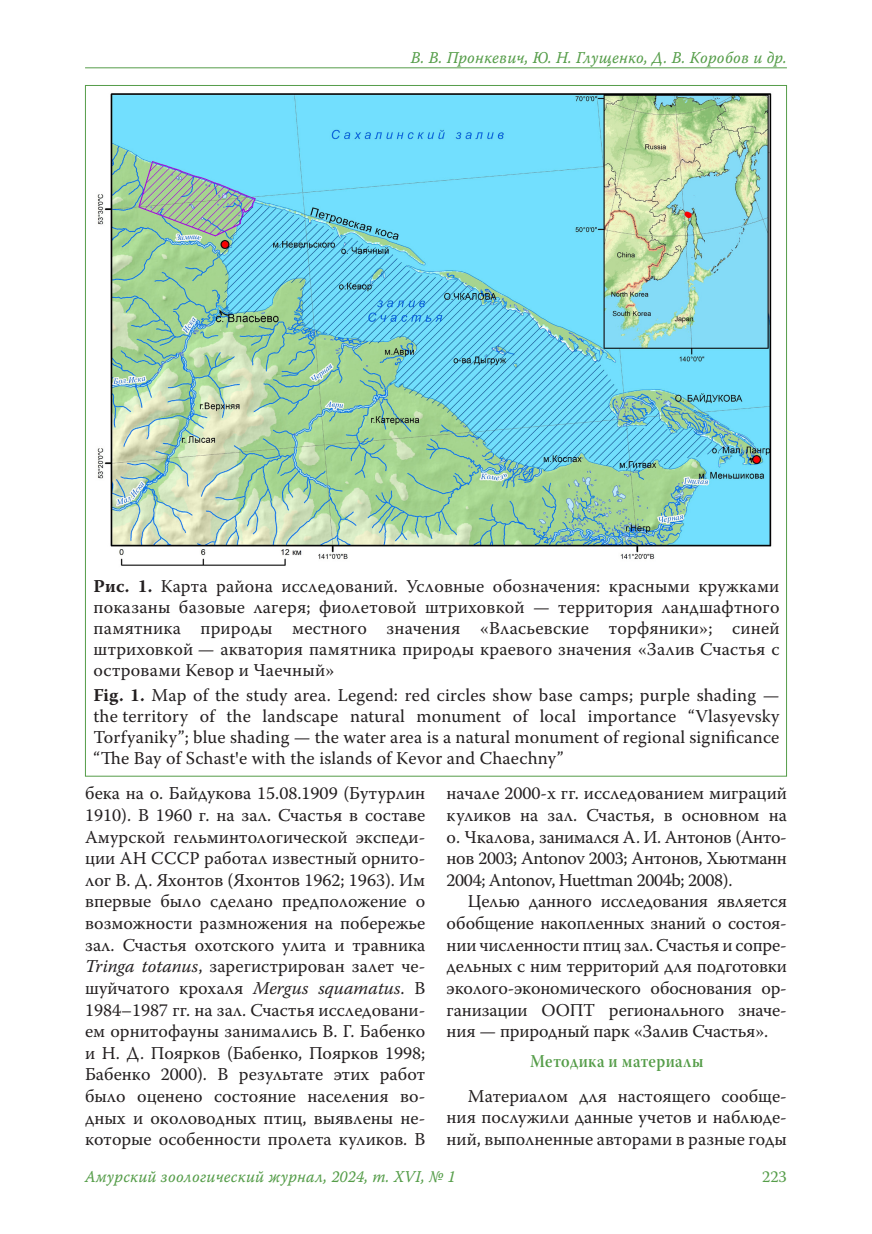
<style>
.page{position:relative;width:872px;height:1234px;background:#fff}
.page>*{position:absolute;margin:0;border:0;box-sizing:border-box;transform-origin:0 0}
.t1{font:18px/21.6px "Warnock Pro";color:#231f20;text-align:justify}
.Заголовок_1{font:18px "Warnock Pro Semibold Subh";letter-spacing:.025em;color:#559d49;scale:.9 1}
.colon_left{font:16.5px "Warnock Pro It Capt";letter-spacing:.01em;color:#559d49;scale:.95 1}
.t2{font:16.5px "Warnock Pro";color:#559d49}
.s1{font-weight:700}
.s2{font-family:"Times New Roman"}
.s3{font-style:italic}
</style>
<div class="page">
<img style="left:97px;top:93px;width:675px;height:473px">
<hr style="left:85px;top:67px;width:702px;height:1px;background:#559d49">
<p class="colon_left" style="left:411px;top:48px;width:397px">В. В. Пронкевич, Ю. Н. Глущенко, Д. В. Коробов и др.</p>
<p class="t1" style="left:94px;top:575px;width:687px;line-height:21px"><span class="s1">Рис. 1.</span> Карта района исследований. Условные обозначения: красными кружками показаны базовые лагеря; фиолетовой штриховкой — территория ландшафтного памятника природы местного значения «Власьевские торфяники»; синей штриховкой — акватория памятника природы краевого значения «Залив Счастья с островами Кевор и Чаечный»</p>
<p class="t1" style="left:94px;top:684px;width:687px;line-height:21px"><span class="s1">Fig. 1.</span> Map of the study area. Legend: red circles show base camps; purple shading — the territory of the landscape natural monument of local importance “Vlasyevsky Torfyaniky”; blue shading — the water area is a natural monument of regional significance “The Bay of Schast<span class="s2">ꞌ</span>е with the islands of Kevor and Chaechny”</p>
<p class="t1" style="left:85px;top:782px;width:342px">бека на о. Байдукова 15.08.1909 (Бутурлин 1910). В 1960 г. на зал. Счастья в составе Амурской гельминтологической экспеди&shy;ции АН СССР работал известный орнито&shy;лог В. Д. Яхонтов (Яхонтов 1962; 1963). Им впервые было сделано предположение о возможности размножения на побережье зал. Счастья охотского улита и травника <span class="s3">Tringa tоtanus</span>, зарегистрирован залет че&shy;шуйчатого крохаля <span class="s3">Mergus squamatus</span>. В 1984–1987 гг. на зал. Счастья исследовани&shy;ем орнитофауны занимались В. Г. Бабенко и Н. Д. Поярков (Бабенко, Поярков 1998; Бабенко 2000). В результате этих работ было оценено состояние населения во&shy;дных и околоводных птиц, выявлены не&shy;которые особенности пролета куликов. В</p>
<p class="t1" style="left:446px;top:782px;width:342px">начале 2000-х гг. исследованием миграций куликов на зал. Счастья, в основном на о. Чкалова, занимался А. И. Антонов (Анто&shy;нов 2003; Antonov 2003; Антонов, Хьютманн 2004; Antonov, Huettman 2004b; 2008).</p>
<p class="t1" style="left:446px;top:890px;width:342px;text-indent:21px">Целью данного исследования является обобщение накопленных знаний о состоя&shy;нии численности птиц зал. Счастья и сопре&shy;дельных с ним территорий для подготовки эколого-экономического обоснования ор&shy;ганизации ООПТ регионального значе&shy;ния — природный парк «Залив Счастья».</p>
<p class="Заголовок_1" style="left:530px;top:1050px;width:194px">Методика и материалы</p>
<p class="t1" style="left:446px;top:1084px;width:342px;text-indent:21px">Материалом для настоящего сообще&shy;ния послужили данные учетов и наблюде&shy;ний, выполненные авторами в разные годы</p>
<p class="colon_left" style="left:85px;top:1166px;width:392px">Амурский зоологический журнал, 2024, т. XVI, № 1</p>
<p class="t2" style="left:762px;top:1166px;width:26px">223</p>
</div>
